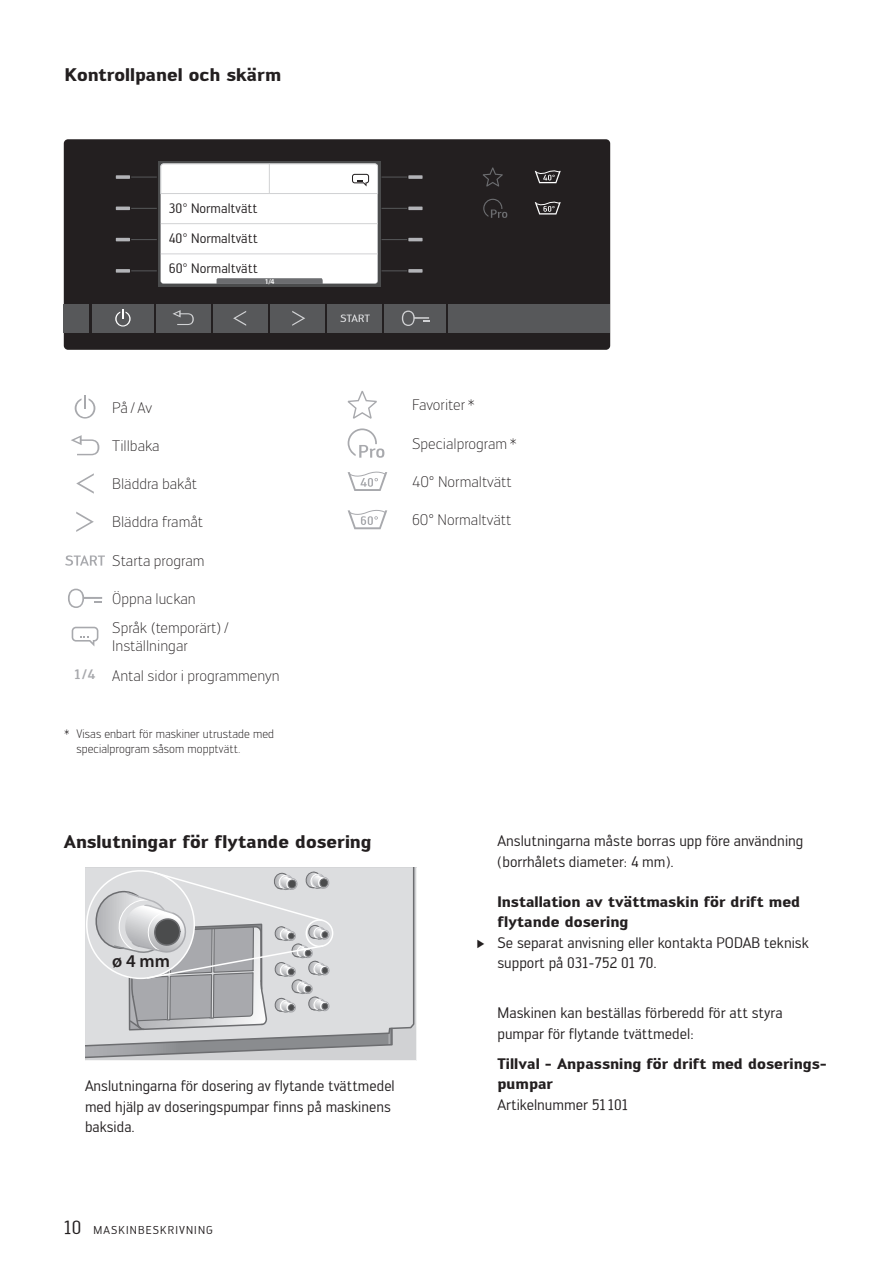
<style>
.page{position:relative;width:893px;height:1263px;background:#fff}
.page>*{position:absolute;margin:0;border:0;box-sizing:border-box;transform-origin:0 0}
.t1{font:700 18px "Engel";color:#231f20}
.t2{font:600 18px "Myriad Pro";color:#231f20}
.t3{font:15px/20.2px "Engel";color:#231f20}
.t4{font:300 15px/29.2px "Engel New Sans PRO";color:#231f20}
.t5{font:700 15px/20.2px "Engel";color:#231f20}
.t6{font:13.5px "Engel";color:#231f20}
.t7{font:300 12px/15px "Engel";letter-spacing:.005em;color:#231f20}
.t8{font:11.25px "Engel";letter-spacing:.1em;color:#231f20}
.t9{font:600 7.35px "Myriad Pro";color:#fff}
.s1{font-family:"Engel";font-weight:500;font-size:13.5px;color:#a8a9ad}
.s2{font-family:"Century";font-size:12px}
.s3{font-size:18.75px}
</style>
<div class="page">
<svg style="left:85px;top:867px;width:332px;height:194px;background:#c8c9cb"></svg>
<svg style="left:75px;top:395px;width:20px;height:24px"></svg>
<svg style="left:71px;top:435px;width:28px;height:20px"></svg>
<svg style="left:76px;top:473px;width:18px;height:21px"></svg>
<svg style="left:76px;top:512px;width:18px;height:20px"></svg>
<svg style="left:65px;top:555px;width:40px;height:11px"></svg>
<svg style="left:68px;top:589px;width:34px;height:19px"></svg>
<svg style="left:72px;top:627px;width:26px;height:19px"></svg>
<div style="left:64px;top:139px;width:546px;height:211px;background:#231f20"></div>
<div style="left:64px;top:304px;width:25px;height:29px;background:#57585a"></div>
<div style="left:449px;top:304px;width:161px;height:29px;background:#57585a"></div>
<div style="left:385px;top:304px;width:61px;height:29px;background:#57585a"></div>
<div style="left:156px;top:304px;width:55px;height:29px;background:#57585a"></div>
<div style="left:213px;top:304px;width:55px;height:29px;background:#57585a"></div>
<div style="left:270px;top:304px;width:55px;height:29px;background:#57585a"></div>
<div style="left:327px;top:304px;width:55px;height:29px;background:#57585a"></div>
<div style="left:92px;top:304px;width:62px;height:29px;background:#57585a"></div>
<svg style="left:115px;top:309px;width:16px;height:17px"></svg>
<svg style="left:402px;top:311px;width:27px;height:15px"></svg>
<svg style="left:172px;top:310px;width:22px;height:15px"></svg>
<svg style="left:233px;top:311px;width:13px;height:15px"></svg>
<svg style="left:292px;top:311px;width:13px;height:15px"></svg>
<svg style="left:340px;top:314px;width:30px;height:8px"></svg>
<svg style="left:158px;top:161px;width:222px;height:125px"></svg>
<svg style="left:408px;top:269px;width:15px;height:4px"></svg>
<svg style="left:116px;top:175px;width:14px;height:4px"></svg>
<hr style="left:116px;top:207px;width:14px;height:3px;background:#b2b3b7">
<hr style="left:116px;top:238px;width:14px;height:3px;background:#b2b3b7">
<svg style="left:408px;top:175px;width:15px;height:4px"></svg>
<hr style="left:408px;top:207px;width:15px;height:3px;background:#b2b3b7">
<hr style="left:408px;top:238px;width:15px;height:3px;background:#b2b3b7">
<svg style="left:116px;top:269px;width:14px;height:4px"></svg>
<svg style="left:131px;top:164px;width:276px;height:120px"></svg>
<svg style="left:535px;top:169px;width:26px;height:14px"></svg>
<svg style="left:535px;top:200px;width:26px;height:14px"></svg>
<svg style="left:483px;top:167px;width:20px;height:20px"></svg>
<svg style="left:483px;top:199px;width:24px;height:19px"></svg>
<svg style="left:348px;top:391px;width:29px;height:28px"></svg>
<svg style="left:348px;top:428px;width:36px;height:30px"></svg>
<svg style="left:348px;top:471px;width:39px;height:20px"></svg>
<svg style="left:348px;top:510px;width:39px;height:19px"></svg>
<p class="t1" style="left:65px;top:64px;width:218px">Kontrollpanel och skärm</p>
<p class="t6" style="left:169px;top:201px;width:90px">30° Normaltvätt</p>
<p class="t6" style="left:169px;top:231px;width:90px">40° Normaltvätt</p>
<p class="t6" style="left:169px;top:260px;width:91px">60° Normaltvätt</p>
<p class="t9" style="left:265px;top:276px;width:11px">1/4</p>
<p class="t4" style="left:112px;top:393px;width:41px">På/Av</p>
<p class="t4" style="left:112px;top:431px;width:49px">Tillbaka</p>
<p class="t4" style="left:112px;top:469px;width:86px">Bläddra bakåt</p>
<p class="t4" style="left:112px;top:507px;width:92px">Bläddra framåt</p>
<p class="t4" style="left:112px;top:546px;width:94px">Starta program</p>
<p class="t4" style="left:112px;top:584px;width:119px">Öppna luckan<br>Språk (temporärt)/</p>
<p class="t4" style="left:75px;top:631px;width:207px;text-indent:38px">Inställningar<br><span class="s1">1/4</span> Antal sidor i programmenyn</p>
<p class="t7" style="left:77px;top:726px;width:199px;text-indent:-13px">* Visas enbart för maskiner utrustade med specialprogram såsom mopptvätt.</p>
<p class="t4" style="left:412px;top:391px;width:65px">Favoriter*</p>
<p class="t4" style="left:412px;top:429px;width:107px">Specialprogram*</p>
<p class="t4" style="left:412px;top:467px;width:101px">40° Normaltvätt</p>
<p class="t4" style="left:412px;top:505px;width:101px">60° Normaltvätt</p>
<p class="t1" style="left:64px;top:831px;width:309px">Anslutningar för flytande dosering</p>
<p class="t2" style="left:112px;top:949px;width:59px">ø 4 mm</p>
<p class="t3" style="left:85px;top:1076px;width:311px">Anslutningarna för dosering av flytande tvättmedel med hjälp av doseringspumpar finns på maskinens baksida.</p>
<p class="t3" style="left:497px;top:831px;width:307px">Anslutningarna måste borras upp före användning (borrhålets diameter: 4 mm).</p>
<p class="t5" style="left:497px;top:891px;width:304px">Installation av tvättmaskin för drift med</p>
<p class="t5" style="left:497px;top:912px;width:132px">flytande dosering</p>
<p class="t3" style="left:476px;top:932px;width:334px"><span class="s2">►</span> Se separat anvisning eller kontakta PODAB teknisk</p>
<p class="t3" style="left:497px;top:952px;width:161px">support på 031-752 01 70.</p>
<p class="t3" style="left:497px;top:1003px;width:287px">Maskinen kan beställas förberedd för att styra pumpar för flytande tvättmedel:</p>
<p class="t5" style="left:497px;top:1053px;width:331px">Tillval - Anpassning för drift med doserings&shy;pumpar</p>
<p class="t3" style="left:497px;top:1094px;width:132px">Artikelnummer 51 101</p>
<p class="t8" style="left:64px;top:1223px;width:151px"><span class="s3">10</span> MASKINBESKRIVNING</p>
</div>
